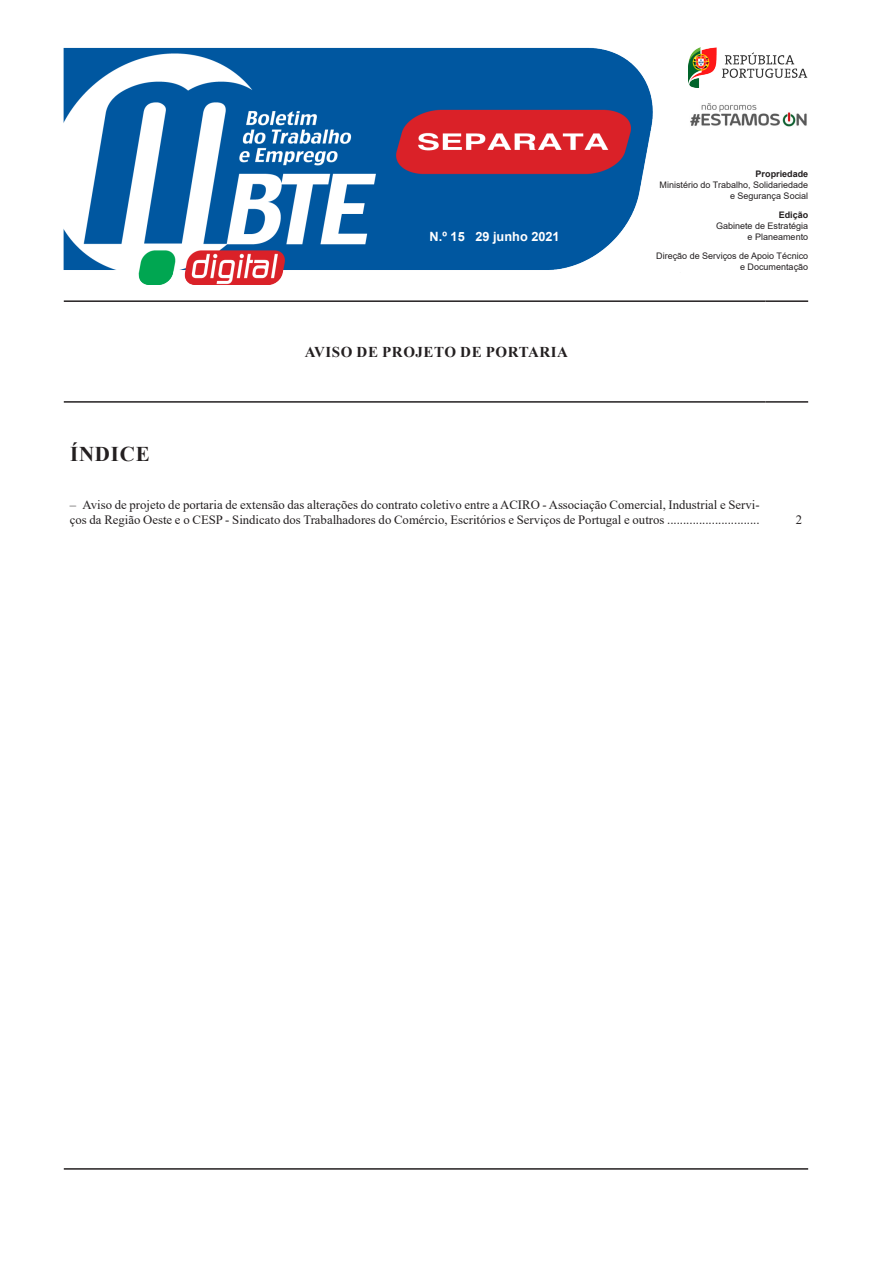
<style>
.page{position:relative;width:872px;height:1276px;background:#fff}
.page>*{position:absolute;margin:0;border:0;box-sizing:border-box;transform-origin:0 0}
.índice{font:700 21px "Times New Roman";letter-spacing:.035em;color:#231f20}
.título_1{font:700 15px "Times New Roman";letter-spacing:.035em;color:#231f20}
.índice-2{font:12.75px/15.3px "Times New Roman";color:#231f20}
.t1{font:700 12.75px "Arial";color:#fff}
.t2{font:9px "Arial";color:#231f20}
.t3{font:700 9px "Arial";color:#231f20}
</style>
<div class="page">
<hr style="left:64px;top:300px;width:701px;height:2px;background:#231f20">
<hr style="left:765px;top:300px;width:43px;height:2px;background:#231f20">
<hr style="left:64px;top:401px;width:701px;height:2px;background:#231f20">
<hr style="left:765px;top:401px;width:43px;height:2px;background:#231f20">
<hr style="left:64px;top:1168px;width:744px;height:1px;background:#231f20">
<img style="left:64px;top:47px;width:744px;height:238px">
<img style="left:689px;top:102px;width:118px;height:26px">
<img style="left:688px;top:47px;width:119px;height:41px">
<p class="t1" style="left:429px;top:228px;width:37px">N.º 15</p>
<p class="t1" style="left:475px;top:228px;width:86px">29 junho 2021</p>
<p class="título_1" style="left:305px;top:341px;width:265px">AVISO DE PROJETO DE PORTARIA</p>
<p class="t3" style="left:755px;top:168px;width:54px">Propriedade</p>
<p class="t2" style="left:659px;top:179px;width:150px">Ministério do Trabalho, Solidariedade</p>
<p class="t2" style="left:730px;top:189px;width:80px">e Segurança Social</p>
<p class="t3" style="left:778px;top:209px;width:31px">Edição</p>
<p class="t2" style="left:716px;top:220px;width:94px">Gabinete de Estratégia</p>
<p class="t2" style="left:747px;top:230px;width:62px">e Planeamento</p>
<p class="t2" style="left:656px;top:250px;width:153px">Direção de Serviços de Apoio Técnico</p>
<p class="t2" style="left:740px;top:260px;width:70px">e Documentação</p>
<p class="índice" style="left:70px;top:439px;width:81px">ÍNDICE</p>
<p class="índice-2" style="left:70px;top:496px;width:691px">– Aviso de projeto de portaria de extensão das alterações do contrato coletivo entre a ACIRO - Associação Comercial, Industrial e Servi&shy;ços da Região Oeste e o CESP - Sindicato dos Trabalhadores do Comércio, Escritórios e Serviços de Portugal e outros .............................</p>
<p class="índice-2" style="left:795px;top:512px;width:8px">2</p>
</div>
